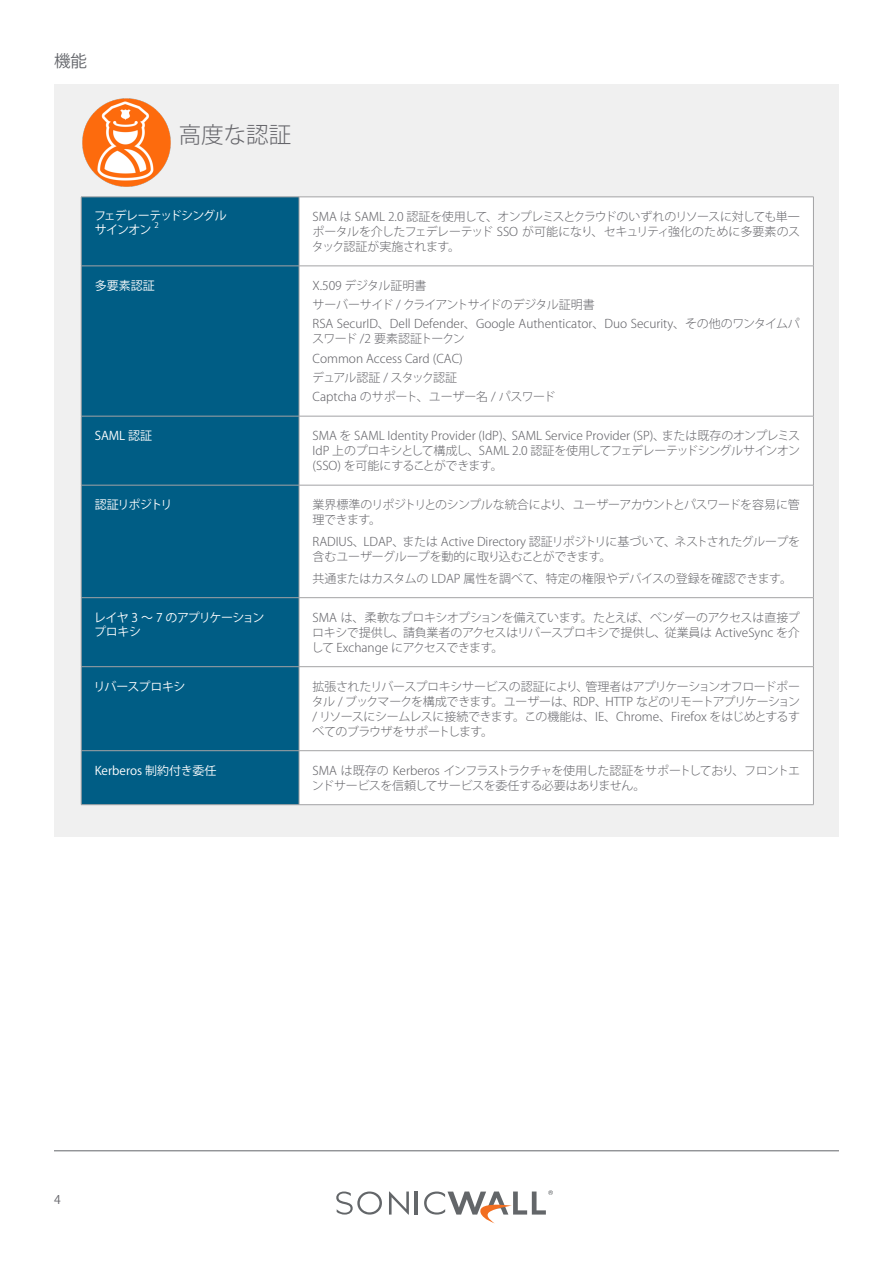
<style>
.page{position:relative;width:893px;height:1263px;background:#fff}
.page>*{position:absolute;margin:0;border:0;box-sizing:border-box;transform-origin:0 0}
.Headline_24{font:300 22.5px "Koz Go Pr 6 N";color:#65656a}
.Section_Heading_1{font:16.5px "Koz Go Pr 6 N";color:#63656a}
.Table_Body_Copy{font:300 12px/15px "Koz Go Pr 6 N";letter-spacing:-.02em;color:#65656a;text-align:justify}
.Table_Body_Copy-2{font:300 12px/15px "Koz Go Pr 6 N";color:#65656a}
.Table_Body_Copy-3{font:300 12px/15px "Koz Go Pr 6 N";letter-spacing:-.04em;color:#65656a}
.Table_Header{font:12px/14.4px "Koz Go Pr 6 N";letter-spacing:-.04em;color:#fff}
.Table_Header-2{font:12px/14.4px "Koz Go Pr 6 N";letter-spacing:-.07em;color:#fff}
.Table_Header-3{font:12px "Koz Go Pr 6 N";color:#fff}
.Table_Body_Copy-4{font:300 12px "Koz Go Pr 6 N";letter-spacing:-.08em;color:#65656a}
.Table_Header-4{font:12px "Koz Go Pr 6 N";letter-spacing:-.09em;color:#fff}
.t1{font:12px "Koz Go Pr 6 N";color:#65656a}
.Table_Header-5{font:7.8px "Koz Go Pr 6 N";color:#fff}
</style>
<div class="page">
<hr style="left:54px;top:1150px;width:785px;height:1px;background:#63656a">
<svg style="left:389px;top:1191px;width:20px;height:23px"></svg>
<hr style="left:415px;top:1191px;width:3px;height:23px;background:#636669">
<svg style="left:336px;top:1191px;width:46px;height:23px"></svg>
<svg style="left:424px;top:1190px;width:129px;height:33px"></svg>
<div style="left:54px;top:84px;width:785px;height:753px;background:#f0f0f0"></div>
<div style="left:82px;top:198px;width:217px;height:606px;background:#005d85"></div>
<div style="left:300px;top:198px;width:513px;height:606px;background:#fff"></div>
<hr style="left:81px;top:197px;width:1px;height:69px;background:#a3a3a5">
<hr style="left:81px;top:197px;width:218px;height:1px;background:#a3a3a5">
<hr style="left:299px;top:197px;width:1px;height:69px;background:#a3a3a5">
<hr style="left:299px;top:197px;width:515px;height:1px;background:#a3a3a5">
<hr style="left:813px;top:197px;width:1px;height:69px;background:#a3a3a5">
<hr style="left:81px;top:266px;width:1px;height:150px;background:#a3a3a5">
<hr style="left:81px;top:416px;width:1px;height:69px;background:#a3a3a5">
<hr style="left:81px;top:485px;width:1px;height:112px;background:#a3a3a5">
<hr style="left:81px;top:598px;width:1px;height:68px;background:#a3a3a5">
<hr style="left:81px;top:667px;width:1px;height:83px;background:#a3a3a5">
<hr style="left:81px;top:751px;width:1px;height:53px;background:#a3a3a5">
<hr style="left:81px;top:266px;width:218px;height:1px;background:#a3a3a5">
<hr style="left:299px;top:266px;width:515px;height:1px;background:#a3a3a5">
<hr style="left:299px;top:266px;width:1px;height:150px;background:#a3a3a5">
<hr style="left:813px;top:266px;width:1px;height:150px;background:#a3a3a5">
<hr style="left:299px;top:416px;width:1px;height:69px;background:#a3a3a5">
<hr style="left:813px;top:416px;width:1px;height:69px;background:#a3a3a5">
<hr style="left:299px;top:485px;width:1px;height:112px;background:#a3a3a5">
<hr style="left:813px;top:485px;width:1px;height:112px;background:#a3a3a5">
<hr style="left:299px;top:598px;width:1px;height:68px;background:#a3a3a5">
<hr style="left:813px;top:598px;width:1px;height:68px;background:#a3a3a5">
<hr style="left:299px;top:667px;width:1px;height:83px;background:#a3a3a5">
<hr style="left:813px;top:667px;width:1px;height:83px;background:#a3a3a5">
<hr style="left:299px;top:751px;width:1px;height:53px;background:#a3a3a5">
<hr style="left:813px;top:751px;width:1px;height:53px;background:#a3a3a5">
<hr style="left:81px;top:416px;width:218px;height:1px;background:#a3a3a5">
<hr style="left:299px;top:416px;width:515px;height:1px;background:#a3a3a5">
<hr style="left:81px;top:485px;width:218px;height:1px;background:#a3a3a5">
<hr style="left:299px;top:485px;width:515px;height:1px;background:#a3a3a5">
<hr style="left:81px;top:597px;width:218px;height:1px;background:#a3a3a5">
<hr style="left:299px;top:597px;width:515px;height:1px;background:#a3a3a5">
<hr style="left:81px;top:666px;width:218px;height:1px;background:#a3a3a5">
<hr style="left:299px;top:666px;width:515px;height:1px;background:#a3a3a5">
<hr style="left:81px;top:750px;width:218px;height:1px;background:#a3a3a5">
<hr style="left:299px;top:750px;width:515px;height:1px;background:#a3a3a5">
<hr style="left:81px;top:804px;width:218px;height:1px;background:#a3a3a5">
<hr style="left:299px;top:804px;width:515px;height:1px;background:#a3a3a5">
<img style="left:82px;top:98px;width:89px;height:89px">
<p class="Section_Heading_1" style="left:54px;top:52px;width:34px">機能</p>
<p class="Headline_24" style="left:179px;top:122px;width:114px">高度な認証</p>
<p class="Table_Header-2" style="left:94px;top:209px;width:134px">フェデレーテッドシングルサインオン</p>
<p class="Table_Header-5" style="left:154px;top:221px;width:6px">2</p>
<p class="Table_Body_Copy" style="left:312px;top:209px;width:490px">SMA は SAML 2.0 認証を使用して、オンプレミスとクラウドのいずれのリソースに対しても単一ポータルを介したフェデレーテッド SSO が可能になり、セキュリティ強化のために多要素のスタック認証が実施されます。</p>
<p class="Table_Header" style="left:95px;top:279px;width:61px">多要素認証</p>
<p class="Table_Body_Copy-2" style="left:313px;top:278px;width:115px">X.509 デジタル証明書</p>
<p class="Table_Body_Copy-3" style="left:313px;top:298px;width:284px">サーバーサイド / クライアントサイドのデジタル証明書</p>
<p class="Table_Body_Copy-2" style="left:312px;top:317px;width:489px">RSA SecurID、Dell Defender、Google Authenticator、Duo Security、その他のワンタイムパスワード /2 要素認証トークン</p>
<p class="Table_Body_Copy-2" style="left:313px;top:351px;width:152px">Common Access Card (CAC)</p>
<p class="Table_Body_Copy-4" style="left:312px;top:371px;width:146px">デュアル認証 / スタック認証</p>
<p class="Table_Body_Copy" style="left:313px;top:390px;width:244px">Captcha のサポート、ユーザー名 / パスワード</p>
<p class="Table_Header" style="left:95px;top:429px;width:59px">SAML 認証</p>
<p class="Table_Body_Copy" style="left:313px;top:429px;width:489px">SMA を SAML Identity Provider (IdP)、SAML Service Provider (SP)、または既存のオンプレミスIdP 上のプロキシとして構成し、SAML 2.0 認証を使用してフェデレーテッドシングルサインオン(SSO) を可能にすることができます。</p>
<p class="Table_Header-4" style="left:95px;top:498px;width:79px">認証リポジトリ</p>
<p class="Table_Body_Copy-3" style="left:313px;top:498px;width:489px">業界標準のリポジトリとのシンプルな統合により、ユーザーアカウントとパスワードを容易に管理できます。</p>
<p class="Table_Body_Copy" style="left:313px;top:534px;width:489px">RADIUS、LDAP、または Active Directory 認証リポジトリに基づいて、ネストされたグループを含むユーザーグループを動的に取り込むことができます。</p>
<p class="Table_Body_Copy" style="left:313px;top:571px;width:481px">共通またはカスタムの LDAP 属性を調べて、特定の権限やデバイスの登録を確認できます。</p>
<p class="Table_Header" style="left:94px;top:610px;width:172px">レイヤ 3 ～ 7 のアプリケーションプロキシ</p>
<p class="Table_Body_Copy" style="left:311px;top:610px;width:490px">SMA は、柔軟なプロキシオプションを備えています。たとえば、ベンダーのアクセスは直接プロキシで提供し、請負業者のアクセスはリバースプロキシで提供し、従業員は ActiveSync を介して Exchange にアクセスできます。</p>
<p class="Table_Header" style="left:94px;top:679px;width:93px">リバースプロキシ</p>
<p class="Table_Body_Copy" style="left:312px;top:679px;width:490px">拡張されたリバースプロキシサービスの認証により、管理者はアプリケーションオフロードポータル / ブックマークを構成できます。ユーザーは、RDP、HTTP などのリモートアプリケーション/ リソースにシームレスに接続できます。この機能は、IE、Chrome、Firefox をはじめとするすべてのブラウザをサポートします。</p>
<p class="Table_Header-3" style="left:95px;top:764px;width:123px">Kerberos 制約付き委任</p>
<p class="Table_Body_Copy" style="left:312px;top:763px;width:490px">SMA は既存の Kerberos インフラストラクチャを使用した認証をサポートしており、フロントエンドサービスを信頼してサービスを委任する必要はありません。</p>
<p class="t1" style="left:54px;top:1192px;width:8px">4</p>
</div>
